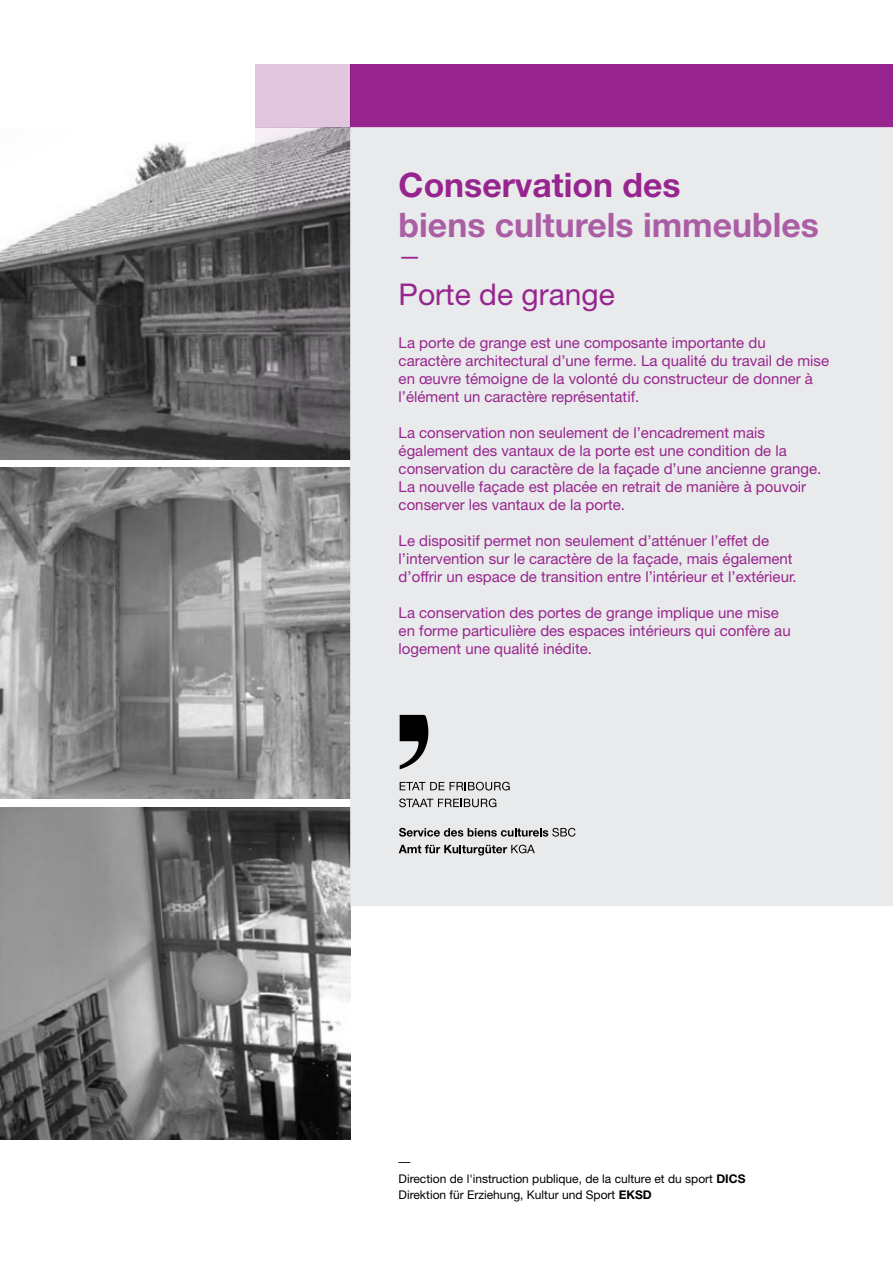
<style>
.page{position:relative;width:893px;height:1263px;background:#fff}
.page>*{position:absolute;margin:0;border:0;box-sizing:border-box;transform-origin:0 0}
.t1{font:700 33.75px "Helvetica Neue LT Std";color:#ab5ea5}
.t2{font:700 33.75px "Helvetica Neue LT Std";color:#98258f}
.t3{font:30px "Helvetica Neue LT Std";color:#98258f}
.t4{font:22.5px "Helvetica Neue LT Std";color:#98258f}
.t5{font:15px/18px "Helvetica Neue LT Std";color:#98258f}
.t6{font:12px/16.5px "Helvetica Neue LT Std";color:#000}
.s1{font-stretch:condensed}
.s2{font-weight:700}
</style>
<div class="page">
<img style="left:1px;top:142px;width:254px;height:317px">
<img style="left:1px;top:467px;width:350px;height:332px">
<img style="left:0;top:808px;width:351px;height:331px">
<div style="left:351px;top:64px;width:542px;height:64px;background:#98258f"></div>
<div style="left:255px;top:64px;width:96px;height:64px;background:#e0c6df"></div>
<svg style="left:255px;top:128px;width:96px;height:331px;background:#686669"></svg>
<div style="left:351px;top:128px;width:542px;height:778px;background:#e6e7e8"></div>
<svg style="left:400px;top:715px;width:29px;height:54px"></svg>
<svg style="left:400px;top:782px;width:44px;height:8px"></svg>
<svg style="left:450px;top:782px;width:60px;height:8px"></svg>
<svg style="left:399px;top:798px;width:97px;height:9px"></svg>
<svg style="left:399px;top:828px;width:176px;height:9px"></svg>
<svg style="left:399px;top:845px;width:136px;height:10px"></svg>
<h1 class="t2" style="left:399px;top:164px;width:283px">Conservation des</h1>
<h1 class="t1" style="left:399px;top:204px;width:422px">biens culturels immeubles</h1>
<h3 class="t4" style="left:399px;top:243px;width:24px">—</h3>
<h2 class="t3" style="left:399px;top:276px;width:218px">Porte de grange</h2>
<p class="t5" style="left:399px;top:333px;width:432px">La porte de grange est une composante importante du caractère architectural d’une ferme. La qualité du travail de mise en œuvre témoigne de la volonté du constructeur de donner à l’élément un caractère représentatif.</p>
<p class="t5" style="left:399px;top:423px;width:424px">La conservation non seulement de l’encadrement mais également des vantaux de la porte est une condition de la conservation du caractère de la façade d’une ancienne grange.<br>La nouvelle façade est placée en retrait de manière à pouvoir conserver les vantaux de la porte.</p>
<p class="t5" style="left:399px;top:531px;width:400px">Le dispositif permet non seulement d’atténuer l’effet de l’intervention sur le caractère de la façade, mais également d’offrir un espace de transition entre l’intérieur et l’extérieur.</p>
<p class="t5" style="left:399px;top:603px;width:394px">La conservation des portes de grange implique une mise en forme particulière des espaces intérieurs qui confère au logement une qualité inédite.</p>
<p class="t6" style="left:399px;top:1153px;width:348px"><span class="s1">—<br></span>Direction de l'instruction publique, de la culture et du sport <span class="s2">DICS<br></span>Direktion für Erziehung, Kultur und Sport <span class="s2">EKSD</span></p>
</div>
